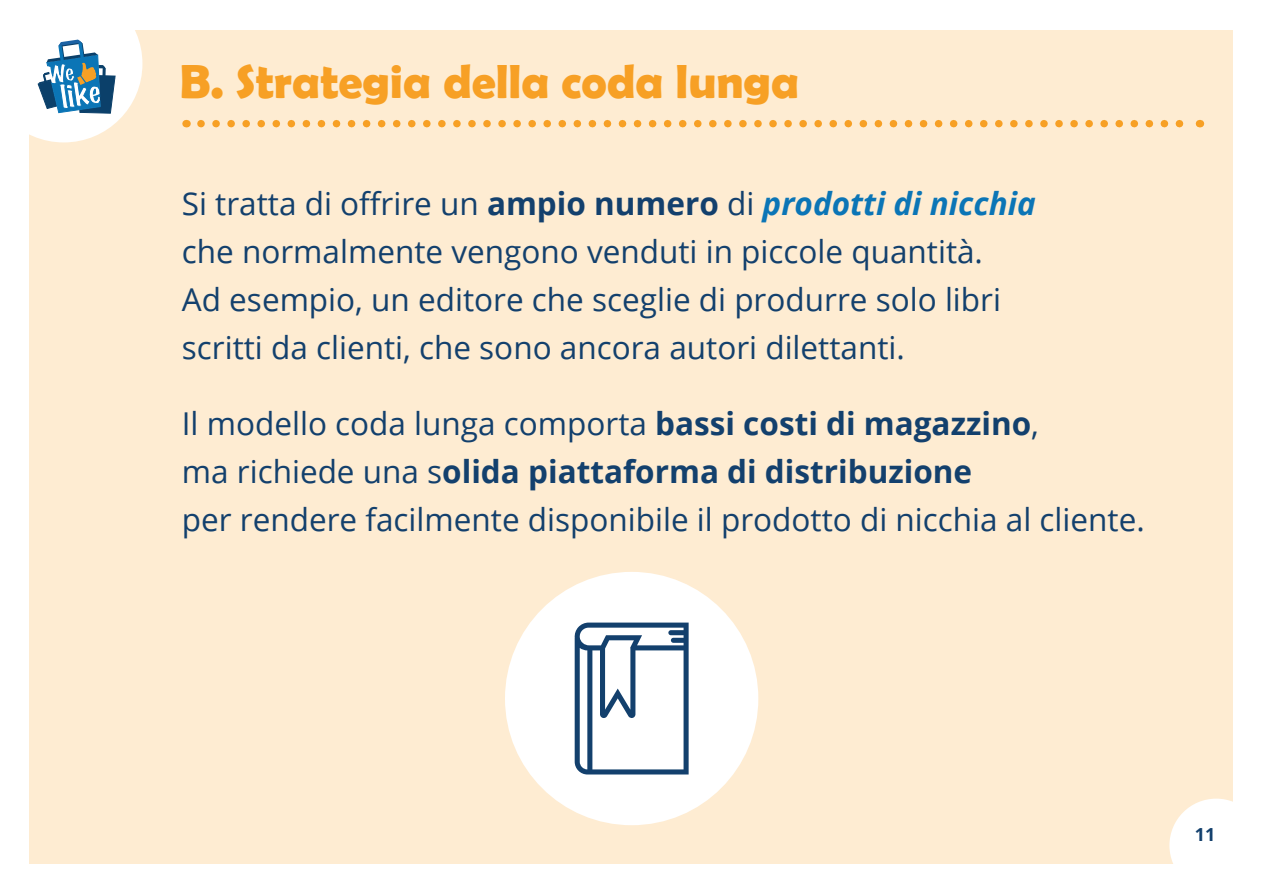
<style>
.page{position:relative;width:1263px;height:893px;background:#fff}
.page>*{position:absolute;margin:0;border:0;box-sizing:border-box;transform-origin:0 0}
.t1{font:700 48px "Berlin Sans FB Demi";color:#f7a025}
.t2{font:31.5px/48px "Open Sans";color:#13406d}
.t3{font:700 18px "Open Sans";color:#13406d}
.s1{font-weight:700}
.s2{font-weight:700;font-style:italic;color:#0b75b6}
</style>
<div class="page">
<div style="left:30px;top:30px;width:1203px;height:833px;background:#feecd2"></div>
<div style="left:1169px;top:799px;width:94px;height:93px;background:#fff;border-radius:50%"></div>
<svg style="left:29px;top:30px;width:113px;height:112px;background:#c5d5de"></svg>
<svg style="left:201px;top:120px;width:983px;height:7px"></svg>
<div style="left:505px;top:572px;width:253px;height:253px;background:#fff;border-radius:50%"></div>
<svg style="left:574px;top:623px;width:115px;height:151px"></svg>
<h1 class="t1" style="left:180px;top:54px;width:621px">B. Strategia della coda lunga</h1>
<p class="t2" style="left:182px;top:179px;width:855px">Si tratta di offrire un <span class="s1">ampio numero</span> di <span class="s2">prodotti di nicchia </span>che normalmente vengono venduti in piccole quantità.<br>Ad esempio, un editore che sceglie di produrre solo libri scritti da clienti, che sono ancora autori dilettanti.</p>
<p class="t2" style="left:182px;top:398px;width:964px">Il modello coda lunga comporta <span class="s1">bassi costi di magazzino</span>,<br>ma richiede una s<span class="s1">olida piattaforma di distribuzione<br></span>per rendere facilmente disponibile il prodotto di nicchia al cliente.</p>
<p class="t3" style="left:1195px;top:822px;width:22px">11</p>
</div>
